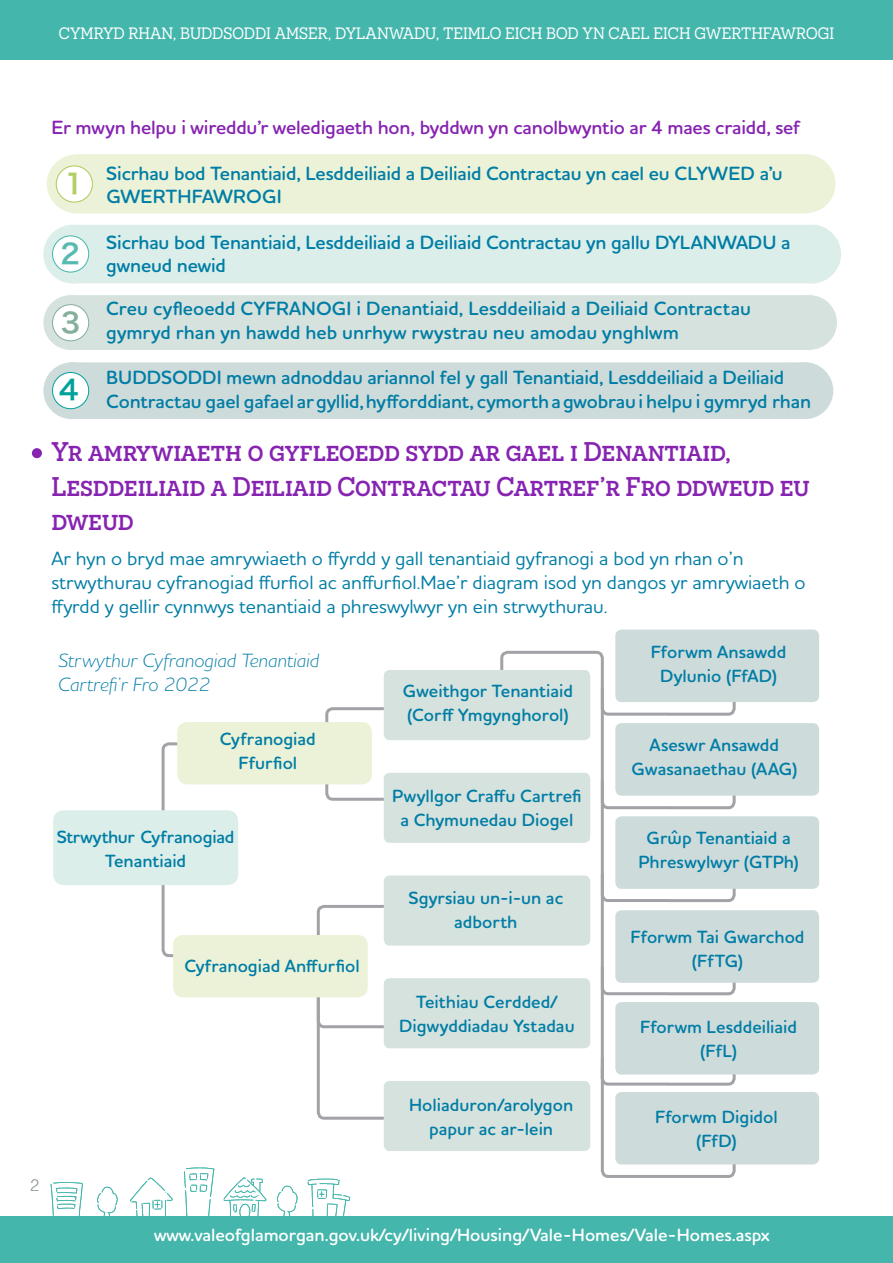
<style>
.page{position:relative;width:893px;height:1263px;background:#fff}
.page>*{position:absolute;margin:0;border:0;box-sizing:border-box;transform-origin:0 0}
.t1{font:27.15px "Hiragino Sans W6";color:#85af9b}
.t2{font:27.15px "Hiragino Sans W6";color:#00a19c}
.t3{font:27.15px "Hiragino Sans W6";color:#57bab1}
.t4{font:27.15px "Hiragino Sans W6";color:#b3ce62}
.chapter_heading{font:500 27px/34.5px "Novecentoslab";letter-spacing:-.01em;color:#8623b1}
.Houschka_Medium{font:600 19.5px/22.5px "Houschka Rounded";letter-spacing:-.01em;color:#007da5}
.Houschka_Rounded_lig{font:500 19.5px/24px "Houschka Rounded";color:#007da5}
.Houschka_Medium-2{font:600 19.5px "Houschka Rounded";letter-spacing:-.01em;color:#8623b1}
.Houschka_Rounded_lig-2{font:italic 300 19.5px/24px "Houschka Rounded";color:#007da5}
.Houschka_Medium-3{font:600 18px/24px "Houschka Rounded";color:#007da5;text-align:center}
.Houschka_Rounded_lig-3{font:600 18px "Houschka Rounded";color:#fff}
.chapter_heading-2{font:16.5px "Novecentoslab";color:#fff}
.t5{font:15.75px "Shree Dev 0714";color:#99a49c}
</style>
<div class="page">
<div style="left:0;top:1216px;width:893px;height:47px;background:#44b6ac"></div>
<svg style="left:315px;top:904px;width:102px;height:216px"></svg>
<svg style="left:324px;top:707px;width:137px;height:94px"></svg>
<svg style="left:161px;top:742px;width:116px;height:216px"></svg>
<svg style="left:499px;top:650px;width:105px;height:432px"></svg>
<div style="left:615px;top:1092px;width:204px;height:72px;background:#cedbdb;border-radius:6px"></div>
<div style="left:615px;top:910px;width:204px;height:73px;background:#cedbdb;border-radius:6px"></div>
<div style="left:615px;top:723px;width:204px;height:73px;background:#cedbdb;border-radius:6px"></div>
<div style="left:615px;top:1002px;width:204px;height:72px;background:#cedbdb;border-radius:6px"></div>
<div style="left:615px;top:816px;width:204px;height:73px;background:#cedbdb;border-radius:6px"></div>
<div style="left:615px;top:629px;width:204px;height:73px;background:#cedbdb;border-radius:6px"></div>
<div style="left:177px;top:722px;width:195px;height:62px;background:#ebf2d8;border-radius:10px"></div>
<div style="left:173px;top:935px;width:195px;height:62px;background:#ebf2d8;border-radius:10px"></div>
<div style="left:53px;top:810px;width:185px;height:75px;background:#dbeeea;border-radius:11px"></div>
<div style="left:384px;top:670px;width:206px;height:70px;background:#d6e2dd;border-radius:6px"></div>
<div style="left:384px;top:875px;width:206px;height:70px;background:#d6e2dd;border-radius:6px"></div>
<div style="left:384px;top:773px;width:206px;height:70px;background:#d6e2dd;border-radius:6px"></div>
<div style="left:384px;top:978px;width:206px;height:70px;background:#d6e2dd;border-radius:6px"></div>
<div style="left:384px;top:1081px;width:206px;height:70px;background:#d6e2dd;border-radius:6px"></div>
<svg style="left:599px;top:1054px;width:138px;height:124px"></svg>
<svg style="left:599px;top:964px;width:138px;height:33px"></svg>
<svg style="left:599px;top:871px;width:137px;height:32px"></svg>
<svg style="left:599px;top:778px;width:138px;height:33px"></svg>
<svg style="left:599px;top:684px;width:137px;height:33px"></svg>
<div style="left:0;top:0;width:893px;height:60px;background:#44b6ac"></div>
<div style="left:43px;top:225px;width:59px;height:58px;background:#dbeeea;border-radius:50%"></div>
<div style="left:782px;top:225px;width:59px;height:58px;background:#dbeeea;border-radius:50%"></div>
<div style="left:43px;top:295px;width:55px;height:55px;background:#d6e2dd;border-radius:50%"></div>
<div style="left:782px;top:295px;width:55px;height:55px;background:#d6e2dd;border-radius:50%"></div>
<div style="left:77px;top:362px;width:753px;height:57px;background:#cedbdb"></div>
<svg style="left:43px;top:362px;width:57px;height:57px"></svg>
<div style="left:777px;top:362px;width:56px;height:57px;background:#cedbdb;border-radius:50%"></div>
<div style="left:71px;top:225px;width:766px;height:58px;background:#dbeeea"></div>
<div style="left:69px;top:295px;width:762px;height:55px;background:#d6e2dd"></div>
<div style="left:53px;top:305px;width:36px;height:36px;background:#fff;border-radius:50%"></div>
<div style="left:52px;top:304px;width:37px;height:37px;border:1px solid #83ae9a;border-radius:50%"></div>
<div style="left:53px;top:372px;width:36px;height:37px;background:#fff;border-radius:50%"></div>
<div style="left:52px;top:372px;width:37px;height:37px;border:1px solid #00a09b;border-radius:50%"></div>
<div style="left:53px;top:236px;width:36px;height:36px;background:#fff;border-radius:50%"></div>
<div style="left:52px;top:235px;width:37px;height:37px;border:1px solid #44b6ac;border-radius:50%"></div>
<div style="left:47px;top:155px;width:58px;height:58px;background:#ebf2d8;border-radius:50%"></div>
<div style="left:777px;top:155px;width:59px;height:58px;background:#ebf2d8;border-radius:50%"></div>
<div style="left:51px;top:154px;width:779px;height:59px;background:#ebf2d8;border-radius:26px"></div>
<div style="left:56px;top:166px;width:36px;height:36px;background:#fff;border-radius:50%"></div>
<div style="left:56px;top:165px;width:37px;height:38px;border:1px solid #adca57;border-radius:50%"></div>
<svg style="left:51px;top:1167px;width:300px;height:49px"></svg>
<div style="left:32px;top:448px;width:10px;height:10px;background:#8623b1;border-radius:50%"></div>
<p class="chapter_heading-2" style="left:59px;top:23px;width:777px">CYMRYD RHAN, BUDDSODDI AMSER, DYLANWADU, TEIMLO EICH BOD YN CAEL EICH GWERTHFAWROGI</p>
<p class="Houschka_Medium-2" style="left:51px;top:115px;width:750px">Er mwyn helpu i wireddu’r weledigaeth hon, byddwn yn canolbwyntio ar 4 maes craidd, sef</p>
<p class="t4" style="left:64px;top:160px;width:21px">1</p>
<p class="t3" style="left:61px;top:229px;width:21px">2</p>
<p class="t1" style="left:61px;top:299px;width:21px">3</p>
<p class="t2" style="left:59px;top:366px;width:21px">4</p>
<p class="Houschka_Medium" style="left:106px;top:162px;width:678px">Sicrhau bod Tenantiaid, Lesddeiliaid a Deiliaid Contractau yn cael eu CLYWED a’u<br>GWERTHFAWROGI</p>
<p class="Houschka_Medium" style="left:106px;top:231px;width:686px">Sicrhau bod Tenantiaid, Lesddeiliaid a Deiliaid Contractau yn gallu DYLANWADU a gwneud newid</p>
<p class="Houschka_Medium" style="left:106px;top:296px;width:646px;line-height:24px">Creu cyfleoedd CYFRANOGI i Denantiaid, Lesddeiliaid a Deiliaid Contractau gymryd rhan yn hawdd heb unrhyw rwystrau neu amodau ynghlwm</p>
<p class="Houschka_Medium" style="left:106px;top:365px;width:706px;line-height:24px">BUDDSODDI mewn adnoddau ariannol fel y gall Tenantiaid, Lesddeiliaid a Deiliaid<br>Contractau gael gafael ar gyllid, hyfforddiant, cymorth a gwobrau i helpu i gymryd rhan</p>
<p class="chapter_heading" style="left:51px;top:434px;width:760px">Yr amrywiaeth o gyfleoedd sydd ar gael i Denantiaid,<br>Lesddeiliaid a Deiliaid Contractau Cartref’r Fro ddweud eu dweud</p>
<p class="Houschka_Rounded_lig" style="left:51px;top:545px;width:756px">Ar hyn o bryd mae amrywiaeth o ffyrdd y gall tenantiaid gyfranogi a bod yn rhan o’n strwythurau cyfranogiad ffurfiol ac anffurfiol.Mae’r diagram isod yn dangos yr amrywiaeth o ffyrdd y gellir cynnwys tenantiaid a phreswylwyr yn ein strwythurau.</p>
<p class="Houschka_Rounded_lig-2" style="left:58px;top:648px;width:262px">Strwythur Cyfranogiad Tenantiaid<br>Cartrefi’r Fro 2022</p>
<p class="Houschka_Medium-3" style="left:220px;top:727px;width:97px">Cyfranogiad</p>
<p class="Houschka_Medium-3" style="left:239px;top:751px;width:60px">Ffurfiol</p>
<p class="Houschka_Medium-3" style="left:57px;top:825px;width:179px">Strwythur Cyfranogiad<br>Tenantiaid</p>
<p class="Houschka_Medium-3" style="left:184px;top:954px;width:177px">Cyfranogiad Anffurfiol</p>
<p class="Houschka_Medium-3" style="left:403px;top:679px;width:172px;text-align:left">Gweithgor Tenantiaid (Corff Ymgynghorol)</p>
<p class="Houschka_Medium-3" style="left:392px;top:783px;width:191px">Pwyllgor Craffu Cartrefi a Chymunedau Diogel</p>
<p class="Houschka_Medium-3" style="left:408px;top:885px;width:156px">Sgyrsiau un-i-un ac adborth</p>
<p class="Houschka_Medium-3" style="left:399px;top:989px;width:177px">Teithiau Cerdded/<br>Digwyddiadau Ystadau</p>
<p class="Houschka_Medium-3" style="left:651px;top:640px;width:137px">Fforwm Ansawdd<br>Dylunio (FfAD)</p>
<p class="Houschka_Medium-3" style="left:631px;top:733px;width:167px">Aseswr Ansawdd<br>Gwasanaethau (AAG)</p>
<p class="Houschka_Medium-3" style="left:638px;top:826px;width:162px">Grŵp Tenantiaid a<br>Phreswylwyr (GTPh)</p>
<p class="Houschka_Medium-3" style="left:631px;top:925px;width:175px">Fforwm Tai Gwarchod (FfTG)</p>
<p class="Houschka_Medium-3" style="left:640px;top:1015px;width:158px">Fforwm Lesddeiliaid (FfL)</p>
<p class="t5" style="left:30px;top:1176px;width:11px">2</p>
<p class="Houschka_Medium-3" style="left:409px;top:1093px;width:166px">Holiaduron/arolygon papur ac ar-lein</p>
<p class="Houschka_Medium-3" style="left:655px;top:1104px;width:124px">Fforwm Digidol (FfD)</p>
<p class="Houschka_Rounded_lig-3" style="left:154px;top:1223px;width:617px">www.valeofglamorgan.gov.uk/cy/living/Housing/Vale-Homes/Vale-Homes.aspx</p>
</div>
